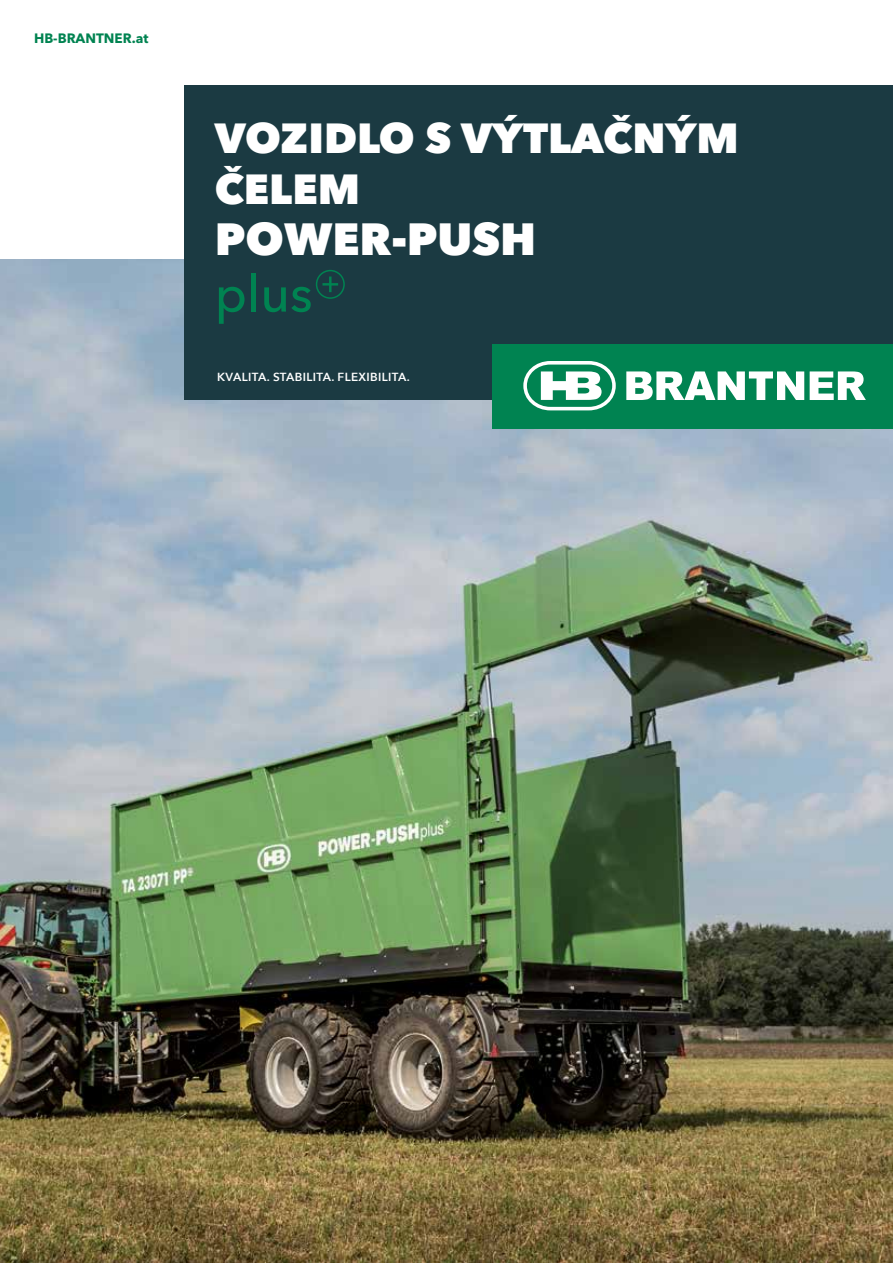
<style>
.page{position:relative;width:893px;height:1263px;background:#fff}
.page>*{position:absolute;margin:0;border:0;box-sizing:border-box;transform-origin:0 0}
.t1{font:500 51px "Avenir Next";color:#008351}
.t2{font:800 45px "Avenir Next";color:#fff}
.t3{font:800 42px/51px "Avenir Next";color:#fff}
.t4{font:700 13.5px "Avenir Next LT Pro";color:#008351}
.t5{font:600 11.7px "Avenir Next";letter-spacing:.03em;color:#fff}
</style>
<div class="page">
<img style="left:0;top:259px;width:893px;height:1004px">
<div style="left:184px;top:85px;width:709px;height:315px;background:#1b3a42"></div>
<div style="left:492px;top:344px;width:401px;height:85px;background:#008351"></div>
<svg style="left:810px;top:371px;width:56px;height:29px"></svg>
<svg style="left:626px;top:371px;width:178px;height:29px"></svg>
<svg style="left:523px;top:361px;width:93px;height:49px"></svg>
<div style="left:316px;top:270px;width:29px;height:29px;border:2px solid #008351;border-radius:50%"></div>
<svg style="left:322px;top:276px;width:16px;height:16px"></svg>
<p class="t4" style="left:34px;top:30px;width:116px">HB-BRANTNER.at</p>
<h3 class="t3" style="left:215px;top:112px;width:526px">VOZIDLO S VÝTLAČNÝM<br>ČELEM</h3>
<h2 class="t2" style="left:215px;top:211px;width:323px">POWER-PUSH</h2>
<h1 class="t1" style="left:215px;top:250px;width:99px">plus</h1>
<p class="t5" style="left:217px;top:367px;width:194px">KVALITA. STABILITA. FLEXIBILITA.</p>
</div>
